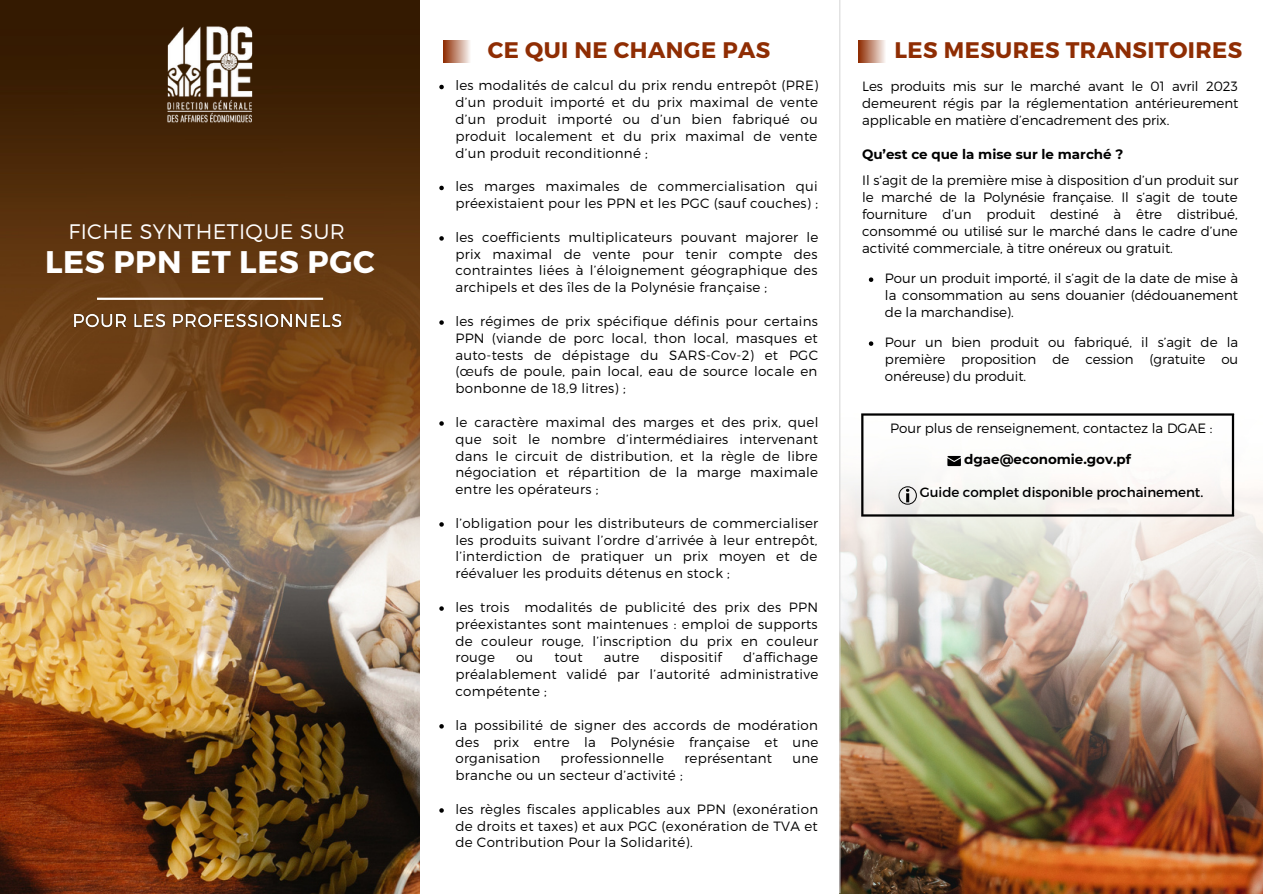
<style>
.page{position:relative;width:1263px;height:894px;background:#fff}
.page>*{position:absolute;margin:0;border:0;box-sizing:border-box;transform-origin:0 0}
.t1{font:700 31.2px "Montserrat";letter-spacing:.02em;color:#fff}
.t2{font:700 22.5px "Montserrat";letter-spacing:.02em;color:#8f2d03}
.t3{font:300 21px "Montserrat";letter-spacing:.02em;color:#fff}
.t4{font:300 13.5px/16.8px "Montserrat";letter-spacing:.02em;color:#000;text-align:justify}
.t5{font:700 13.5px "Montserrat";color:#000}
.t6{font:300 13.5px "Montserrat";color:#000}
.t7{font:13.5px "Montserrat";color:#000}
</style>
<div class="page">
<img style="left:0;top:0;width:420px;height:893px">
<img style="left:166px;top:23px;width:88px;height:101px">
<svg style="left:439px;top:85px;width:5px;height:4px"></svg>
<svg style="left:439px;top:186px;width:5px;height:4px"></svg>
<svg style="left:439px;top:236px;width:5px;height:4px"></svg>
<svg style="left:439px;top:320px;width:5px;height:5px"></svg>
<svg style="left:439px;top:421px;width:5px;height:4px"></svg>
<svg style="left:439px;top:522px;width:5px;height:4px"></svg>
<svg style="left:439px;top:606px;width:5px;height:4px"></svg>
<svg style="left:439px;top:724px;width:5px;height:4px"></svg>
<svg style="left:439px;top:808px;width:5px;height:4px"></svg>
<img style="left:840px;top:526px;width:423px;height:367px">
<svg style="left:840px;top:430px;width:423px;height:96px"></svg>
<hr style="left:839px;top:0;width:1px;height:893px;background:#d9d9d9">
<svg style="left:443px;top:41px;width:27px;height:21px"></svg>
<svg style="left:858px;top:41px;width:27px;height:21px"></svg>
<svg style="left:947px;top:456px;width:14px;height:10px"></svg>
<hr style="left:861px;top:415px;width:2px;height:99px;background:#000">
<hr style="left:1232px;top:415px;width:2px;height:99px;background:#000">
<hr style="left:861px;top:413px;width:373px;height:2px;background:#000">
<hr style="left:861px;top:514px;width:373px;height:2px;background:#000">
<div style="left:899px;top:486px;width:18px;height:18px;border:1px solid #000;border-radius:50%"></div>
<svg style="left:906px;top:488px;width:3px;height:14px"></svg>
<hr style="left:97px;top:297px;width:226px;height:3px;background:#fff">
<svg style="left:869px;top:277px;width:4px;height:5px"></svg>
<svg style="left:869px;top:341px;width:4px;height:5px"></svg>
<img style="left:69px;top:307px;width:282px;height:29px">
<p class="t3" style="left:69px;top:218px;width:278px">FICHE SYNTHETIQUE SUR</p>
<p class="t1" style="left:45px;top:241px;width:331px">LES PPN ET LES PGC</p>
<p class="t2" style="left:488px;top:35px;width:284px">CE QUI NE CHANGE PAS</p>
<p class="t4" style="left:455px;top:76px;width:364px">les modalités de calcul du prix rendu entrepôt (PRE) d’un produit importé et du prix maximal de vente d’un produit importé ou d’un bien fabriqué ou produit localement et du prix maximal de vente d’un produit reconditionné ;</p>
<p class="t4" style="left:455px;top:177px;width:364px">les marges maximales de commercialisation qui préexistaient pour les PPN et les PGC (sauf couches) ;</p>
<p class="t4" style="left:455px;top:228px;width:364px">les coefficients multiplicateurs pouvant majorer le prix maximal de vente pour tenir compte des contraintes liées à l’éloignement géographique des archipels et des îles de la Polynésie française ;</p>
<p class="t4" style="left:455px;top:312px;width:364px">les régimes de prix spécifique définis pour certains PPN (viande de porc local, thon local, masques et auto-tests de dépistage du SARS-Cov-2) et PGC (œufs de poule, pain local, eau de source locale en bonbonne de 18,9 litres) ;</p>
<p class="t4" style="left:455px;top:413px;width:364px">le caractère maximal des marges et des prix, quel que soit le nombre d’intermédiaires intervenant dans le circuit de distribution, et la règle de libre négociation et répartition de la marge maximale entre les opérateurs ;</p>
<p class="t4" style="left:455px;top:513px;width:364px">l’obligation pour les distributeurs de commercialiser les produits suivant l’ordre d’arrivée à leur entrepôt, l’interdiction de pratiquer un prix moyen et de réévaluer les produits détenus en stock ;</p>
<p class="t4" style="left:455px;top:598px;width:364px">les trois modalités de publicité des prix des PPN préexistantes sont maintenues : emploi de supports de couleur rouge, l’inscription du prix en couleur rouge</p>
<p class="t4" style="left:455px;top:648px;width:364px;text-indent:288px">d’affichage préalablement validé par l’autorité administrative compétente ;</p>
<p class="t4" style="left:455px;top:715px;width:364px">la possibilité de signer des accords de modération des prix entre la Polynésie française et une organisation</p>
<p class="t4" style="left:516px;top:648px;width:19px">ou</p>
<p class="t4" style="left:554px;top:648px;width:30px">tout</p>
<p class="t4" style="left:604px;top:648px;width:37px">autre</p>
<p class="t4" style="left:660px;top:648px;width:63px">dispositif</p>
<p class="t4" style="left:561px;top:749px;width:105px">professionnelle</p>
<p class="t4" style="left:684px;top:749px;width:89px">représentant</p>
<p class="t4" style="left:792px;top:749px;width:27px">une</p>
<p class="t4" style="left:455px;top:766px;width:229px">branche ou un secteur d’activité ;</p>
<p class="t4" style="left:455px;top:799px;width:364px">les règles fiscales applicables aux PPN (exonération de droits et taxes) et aux PGC (exonération de TVA et de Contribution Pour la Solidarité).</p>
<p class="t2" style="left:894px;top:36px;width:349px">LES MESURES TRANSITOIRES</p>
<p class="t4" style="left:862px;top:77px;width:378px">Les produits mis sur le marché avant le 01 avril 2023 demeurent régis par la réglementation antérieurement applicable en matière d’encadrement des prix.</p>
<p class="t5" style="left:862px;top:145px;width:263px">Qu’est ce que la mise sur le marché ?</p>
<p class="t4" style="left:862px;top:171px;width:378px">Il s’agit de la première mise à disposition d’un produit sur le marché de la Polynésie française. Il s’agit de toute fourniture d’un produit destiné à être distribué, consommé ou utilisé sur le marché dans le cadre d’une activité commerciale, à titre onéreux ou gratuit.</p>
<p class="t4" style="left:885px;top:269px;width:355px">Pour un produit importé, il s’agit de la date de mise à la consommation au sens douanier (dédouanement de la marchandise).</p>
<p class="t4" style="left:885px;top:333px;width:355px">Pour un bien produit ou fabriqué, il s’agit de la première proposition de cession (gratuite ou onéreuse) du produit.</p>
<p class="t6" style="left:890px;top:419px;width:324px">Pour plus de renseignement, contactez la DGAE :</p>
<p class="t5" style="left:964px;top:450px;width:168px">dgae@economie.gov.pf</p>
<p class="t7" style="left:920px;top:483px;width:285px">Guide complet disponible prochainement.</p>
</div>
